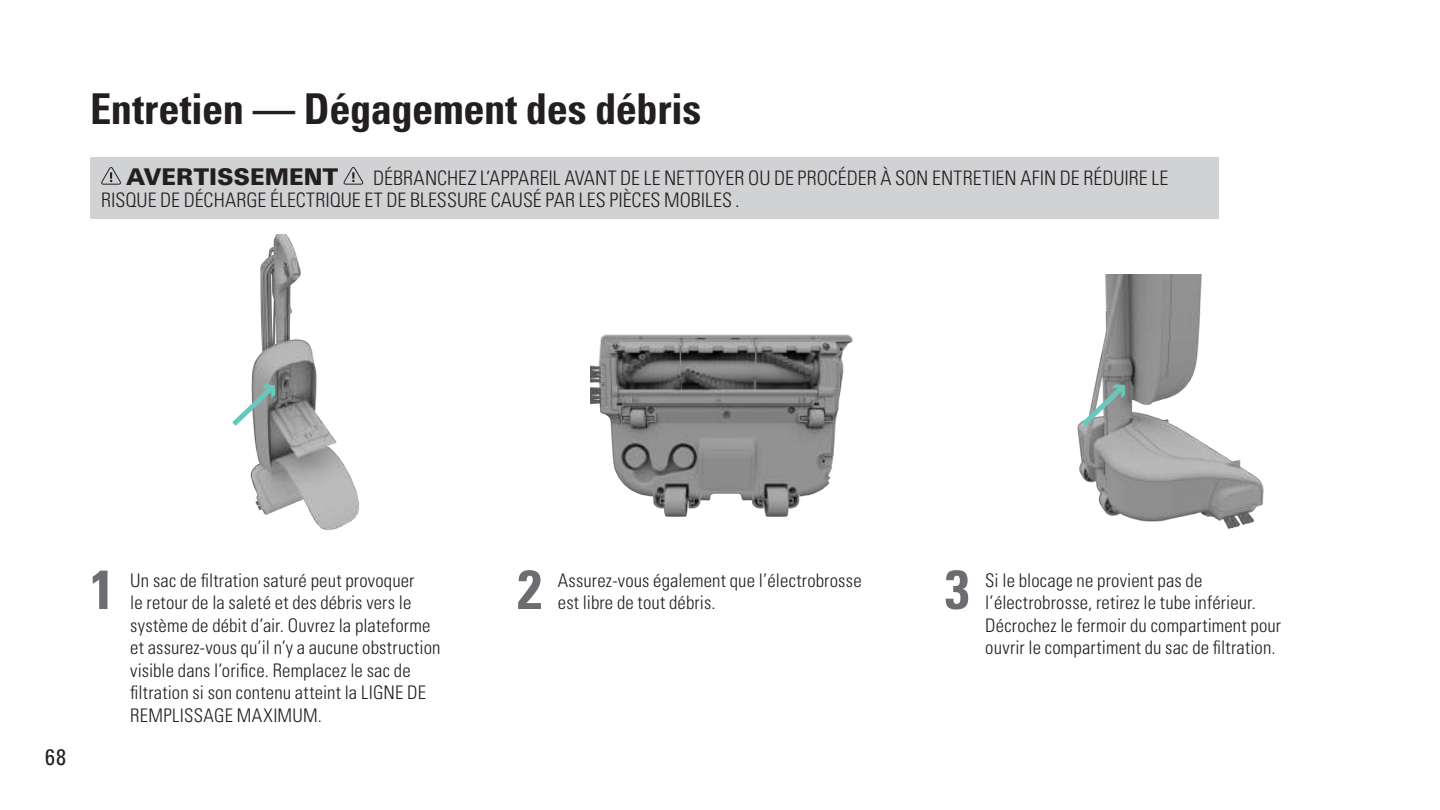
<style>
.page{position:relative;width:1440px;height:810px;background:#fff}
.page>*{position:absolute;margin:0;border:0;box-sizing:border-box;transform-origin:0 0}
.t1{font:700 condensed 55px "Univers";color:#6c6d70}
.t2{font:700 condensed 42.5px "Univers";letter-spacing:-.01em;color:#231f20}
.t3{font:25px "Univers U75";letter-spacing:.005em;color:#231f20}
.t4{font:condensed 22.5px "Univers LT Std";color:#231f20}
.t5{font:300 condensed 20px/22.5px "Univers LT Std";color:#231f20}
.t6{font:300 condensed 18.75px/22.5px "Univers LT Std";letter-spacing:.01em;color:#231f20}
</style>
<div class="page">
<img style="left:250px;top:235px;width:110px;height:296px">
<img style="left:591px;top:334px;width:262px;height:183px">
<img style="left:1077px;top:275px;width:187px;height:254px">
<div style="left:90px;top:157px;width:1129px;height:61px;background:#d1d2d4"></div>
<svg style="left:101px;top:167px;width:20px;height:18px"></svg>
<svg style="left:343px;top:167px;width:20px;height:18px"></svg>
<svg style="left:232px;top:381px;width:47px;height:50px"></svg>
<svg style="left:1077px;top:381px;width:51px;height:50px"></svg>
<h2 class="t2" style="left:90px;top:83px;width:613px">Entretien — Dégagement des débris</h2>
<p class="t5" style="left:101px;top:166px;width:1068px;text-indent:272px">DÉBRANCHEZ L’APPAREIL AVANT DE LE NETTOYER OU DE PROCÉDER À SON ENTRETIEN AFIN DE RÉDUIRE LE<br>RISQUE DE DÉCHARGE ÉLECTRIQUE ET DE BLESSURE CAUSÉ PAR LES PIÈCES MOBILES .</p>
<h3 class="t3" style="left:126px;top:160px;width:213px">AVERTISSEMENT</h3>
<p class="t4" style="left:45px;top:743px;width:23px">68</p>
<h1 class="t1" style="left:90px;top:556px;width:26px">1</h1>
<p class="t6" style="left:130px;top:569px;width:312px">Un sac de filtration saturé peut provoquer<br>le retour de la saleté et des débris vers le système de débit d’air. Ouvrez la plateforme et assurez-vous qu’il n’y a aucune obstruction visible dans l’orifice. Remplacez le sac de filtration si son contenu atteint la LIGNE DE REMPLISSAGE MAXIMUM.</p>
<h1 class="t1" style="left:518px;top:556px;width:26px">2</h1>
<p class="t6" style="left:558px;top:569px;width:305px">Assurez-vous également que l’électrobrosse est libre de tout débris.</p>
<h1 class="t1" style="left:945px;top:556px;width:26px">3</h1>
<p class="t6" style="left:985px;top:569px;width:297px">Si le blocage ne provient pas de l’électrobrosse, retirez le tube inférieur.<br>Décrochez le fermoir du compartiment pour ouvrir le compartiment du sac de filtration.</p>
</div>
